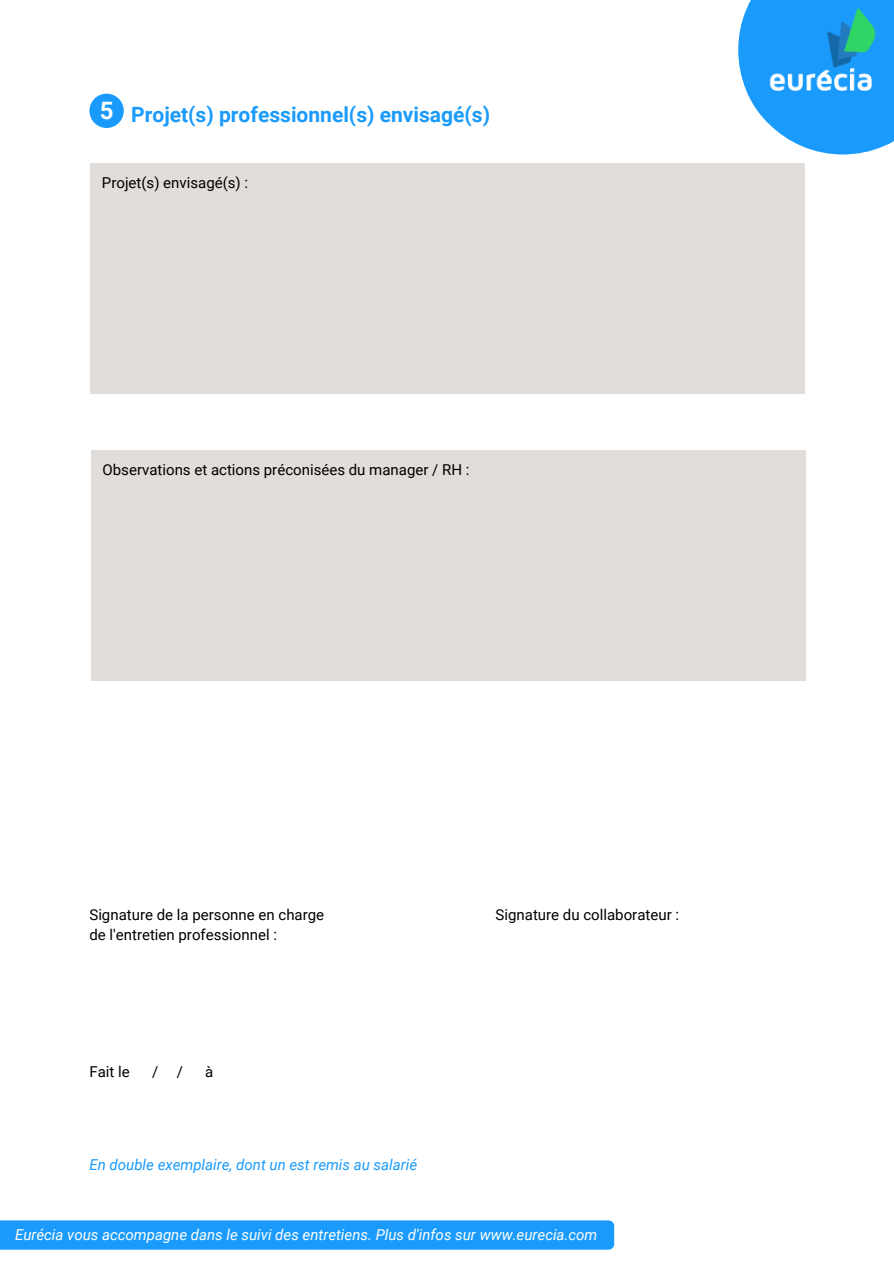
<style>
.page{position:relative;width:894px;height:1264px;background:#fff}
.page>*{position:absolute;margin:0;border:0;box-sizing:border-box;transform-origin:0 0}
.t1{font:700 24px "Roboto";color:#fff}
.t2{font:700 21px "Roboto";color:#1a9bfc}
.t3{font:15px "Roboto";color:#000}
.t4{font:italic 15px "Roboto";color:#fff}
.t5{font:italic 15px "Roboto";color:#1a9bfc}
</style>
<div class="page">
<svg style="left:806px;top:148px;width:73px;height:6px"></svg>
<img style="left:738px;top:0;width:155px;height:148px">
<div style="left:89px;top:94px;width:35px;height:34px;background:#1a9bfc;border-radius:50%"></div>
<div style="left:0;top:1220px;width:614px;height:29px;background:#1a9bfc"></div>
<div style="left:90px;top:163px;width:714px;height:231px;background:#e1ddda"></div>
<div style="left:91px;top:450px;width:714px;height:230px;background:#e1ddda"></div>
<p class="t1" style="left:100px;top:97px;width:15px">5</p>
<p class="t2" style="left:131px;top:103px;width:360px">Projet(s) professionnel(s) envisagé(s)</p>
<p class="t3" style="left:102px;top:174px;width:148px">Projet(s) envisagé(s) :</p>
<p class="t3" style="left:102px;top:461px;width:368px">Observations et actions préconisées du manager / RH :</p>
<p class="t3" style="left:89px;top:906px;width:236px">Signature de la personne en charge</p>
<p class="t3" style="left:89px;top:926px;width:189px">de l'entretien professionnel :</p>
<p class="t3" style="left:89px;top:1062px;width:42px">Fait le</p>
<p class="t3" style="left:152px;top:1062px;width:32px">/ /</p>
<p class="t3" style="left:205px;top:1062px;width:10px">à</p>
<p class="t5" style="left:89px;top:1156px;width:329px">En double exemplaire, dont un est remis au salarié</p>
<p class="t3" style="left:495px;top:906px;width:185px">Signature du collaborateur :</p>
<p class="t4" style="left:15px;top:1225px;width:583px">Eurécia vous accompagne dans le suivi des entretiens. Plus d'infos sur www.eurecia.com</p>
</div>
